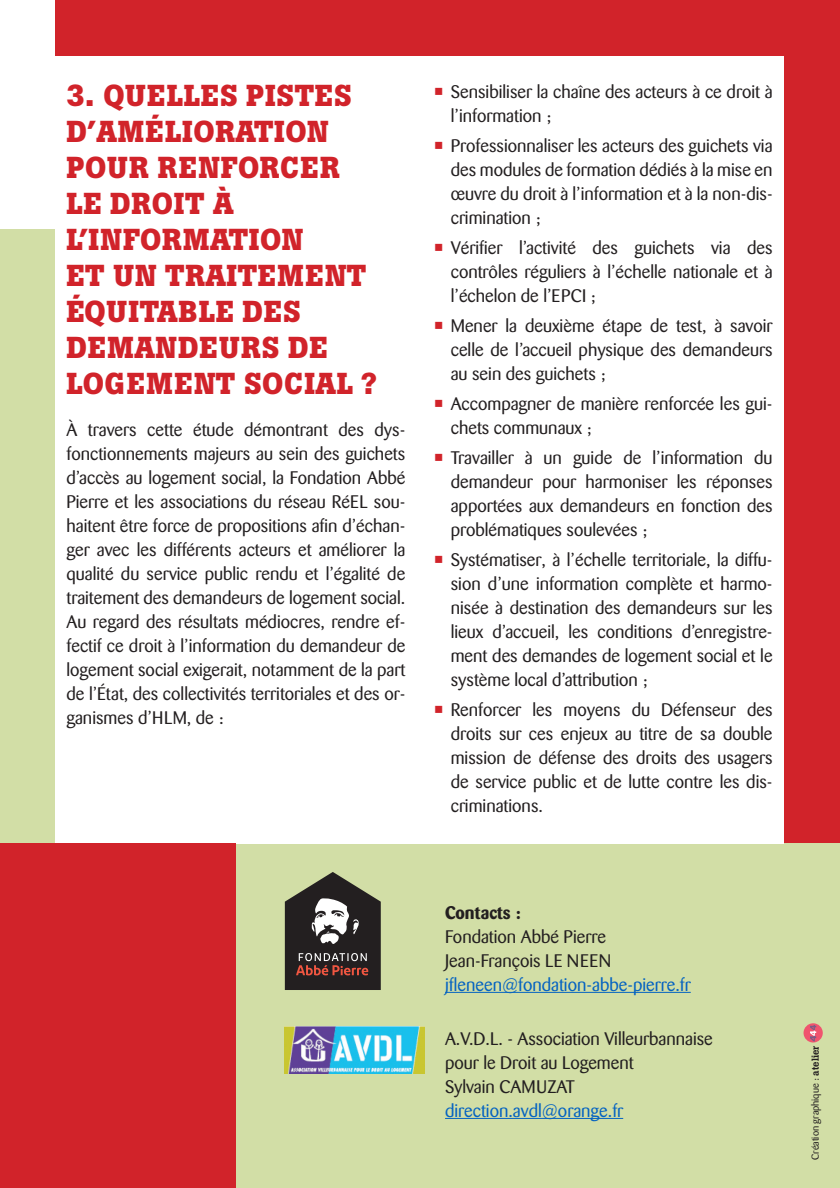
<style>
.page{position:relative;width:840px;height:1188px;background:#fff}
.page>*{position:absolute;margin:0;border:0;box-sizing:border-box;transform-origin:0 0}
.t1{font:700 30px/36px "Boton";letter-spacing:.02em;color:#d1232a}
.t2{font:18px/24px "Barmeno";color:#231f20;text-align:justify}
.t3{font:18px "Barmeno";color:#0563c1}
.t4{font:700 18px "Barmeno";color:#231f20}
.t5{font:10px "Barmeno";color:#231f20}
.s1{font-family:"Boton";font-weight:500}
</style>
<div class="page">
<div style="left:784px;top:0;width:56px;height:843px;background:#d1232a"></div>
<div style="left:0;top:229px;width:784px;height:958px;background:#d2dea6"></div>
<div style="left:55px;top:55px;width:729px;height:788px;background:#fff"></div>
<div style="left:55px;top:0;width:760px;height:55px;background:#d1232a"></div>
<div style="left:784px;top:843px;width:56px;height:344px;background:#d2dea6"></div>
<div style="left:0;top:843px;width:236px;height:344px;background:#d1232a"></div>
<hr style="left:445px;top:991px;width:246px;height:1px;background:#0563c1">
<hr style="left:445px;top:1117px;width:178px;height:1px;background:#0563c1">
<svg style="left:285px;top:872px;width:96px;height:118px;background:#565049"></svg>
<img style="left:285px;top:1026px;width:139px;height:47px">
<div style="left:803px;top:1023px;width:19px;height:19px;background:#f0546e;border-radius:50%"></div>
<svg style="left:810px;top:1025px;width:6px;height:16px"></svg>
<h1 class="t1" style="left:66px;top:78px;width:312px">3. QUELLES PISTES<br>D’AMÉLIORATION<br>POUR RENFORCER<br>LE DROIT À<br>L’INFORMATION<br>ET UN TRAITEMENT<br>ÉQUITABLE DES<br>DEMANDEURS DE<br>LOGEMENT SOCIAL ?</h1>
<p class="t2" style="left:66px;top:418px;width:340px">À travers cette étude démontrant des dys&shy;fonctionnements majeurs au sein des guichets d’accès au logement social, la Fondation Abbé Pierre et les associations du réseau RéEL sou&shy;haitent être force de propositions afin d’échan&shy;ger avec les différents acteurs et améliorer la qualité du service public rendu et l’égalité de traitement des demandeurs de logement social.<br>Au regard des résultats médiocres, rendre ef&shy;fectif ce droit à l’information du demandeur de logement social exigerait, notamment de la part de l’État, des collectivités territoriales et des or&shy;ganismes d’HLM, de :</p>
<p class="t2" style="left:451px;top:80px;width:323px">Sensibiliser la chaîne des acteurs à ce droit à l’information ;</p>
<p class="t2" style="left:451px;top:134px;width:323px">Professionnaliser les acteurs des guichets via des modules de formation dédiés à la mise en œuvre du droit à l’information et à la non-dis&shy;crimination ;</p>
<p class="t2" style="left:451px;top:236px;width:323px">Vérifier l’activité des guichets via des contrôles réguliers à l’échelle nationale et à l’échelon de l’EPCI ;</p>
<p class="t2" style="left:451px;top:314px;width:323px">Mener la deuxième étape de test, à savoir celle de l’accueil physique des demandeurs au sein des guichets ;</p>
<p class="t2" style="left:451px;top:392px;width:323px">Accompagner de manière renforcée les gui&shy;chets communaux ;</p>
<p class="t2" style="left:451px;top:446px;width:323px">Travailler à un guide de l’information du demandeur pour harmoniser les réponses apportées aux demandeurs en fonction des problématiques soulevées ;</p>
<p class="t2" style="left:451px;top:548px;width:323px">Systématiser, à l’échelle territoriale, la diffu&shy;sion d’une information complète et harmo&shy;nisée à destination des demandeurs sur les lieux d’accueil, les conditions d’enregistre&shy;ment des demandes de logement social et le système local d’attribution ;</p>
<p class="t2" style="left:451px;top:698px;width:323px">Renforcer les moyens du Défenseur des droits sur ces enjeux au titre de sa double mission de défense des droits des usagers de service public et de lutte contre les dis&shy;criminations.</p>
<p class="t4" style="left:445px;top:901px;width:77px">Contacts :</p>
<p class="t2" style="left:445px;top:924px;width:168px">Fondation Abbé Pierre<br>Jean-François LE NEEN</p>
<p class="t3" style="left:445px;top:973px;width:247px">jfleneen@fondation-abbe-pierre.fr</p>
<p class="t2" style="left:445px;top:1026px;width:269px;text-align:left">A.V.D.L. - Association Villeurbannaise pour le Droit au Logement<br>Sylvain CAMUZAT</p>
<p class="t3" style="left:445px;top:1099px;width:180px">direction.avdl@orange.fr</p>
<p class="t5" style="left:809px;top:1159px;width:116px;rotate:-90deg">Création graphique : <span class="s1">atelier</span></p>
</div>
